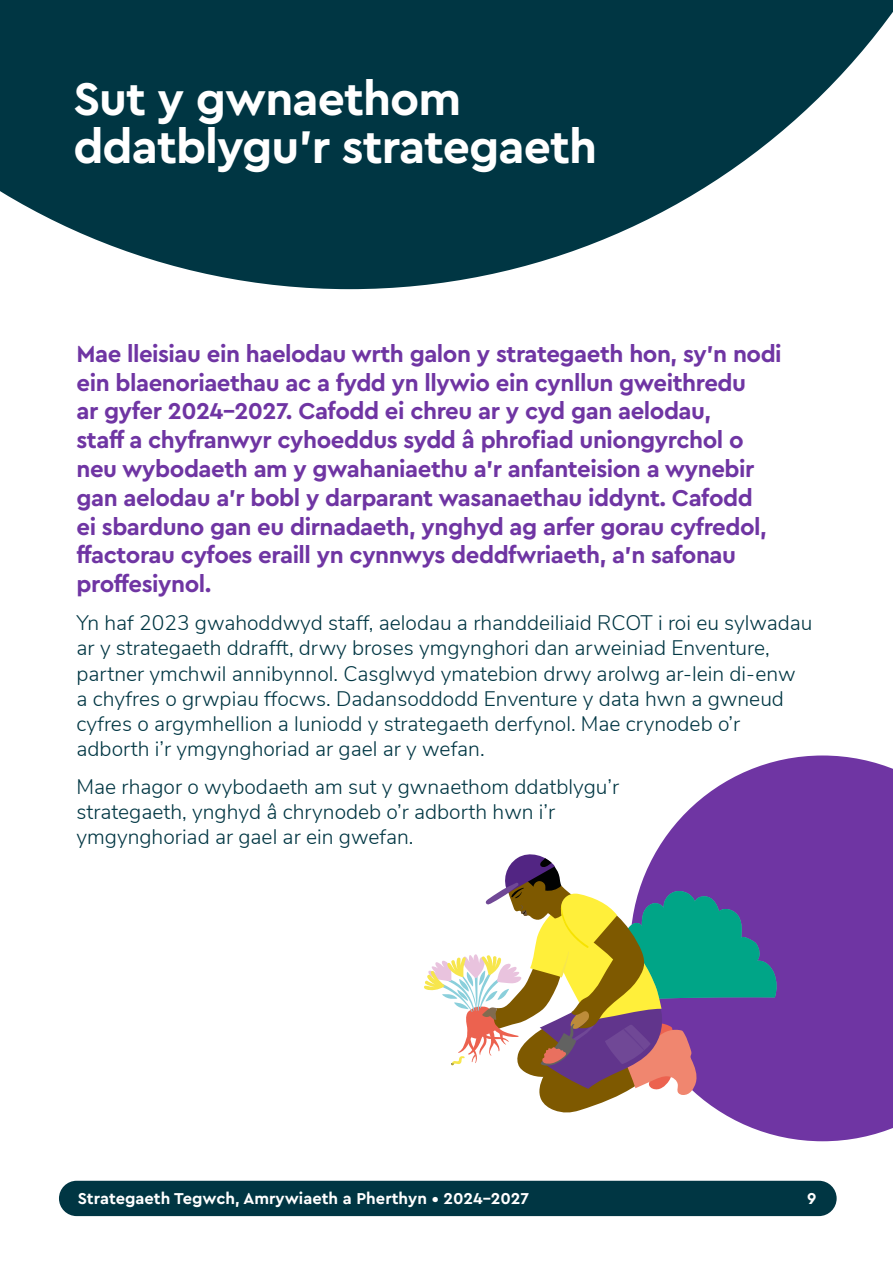
<style>
.page{position:relative;width:893px;height:1263px;background:#fff}
.page>*{position:absolute;margin:0;border:0;box-sizing:border-box;transform-origin:0 0}
.t1{font:700 48px/48px "Cera Pro";letter-spacing:-.02em;color:#fff}
.t2{font:700 24px/28.8px "Cera Pro";letter-spacing:-.02em;color:#6f35a3}
.t3{font:300 21px/25.2px "Nunito Sans";color:#003643}
.t4{font:700 16.5px "Cera Pro";color:#fff}
</style>
<div class="page">
<div style="left:59px;top:1181px;width:778px;height:35px;background:#003643;border-radius:18px"></div>
<svg style="left:657px;top:755px;width:236px;height:386px;background:#8250af"></svg>
<svg style="left:424px;top:850px;width:353px;height:263px"></svg>
<svg style="left:0;top:0;width:893px;height:289px;fill:#003643"></svg>
<h1 class="t1" style="left:73px;top:73px;width:525px">Sut y gwnaethom ddatblygu’r strategaeth</h1>
<p class="t2" style="left:77px;top:338px;width:707px">Mae lleisiau ein haelodau wrth galon y strategaeth hon, sy’n nodi ein blaenoriaethau ac a fydd yn llywio ein cynllun gweithredu<br>ar gyfer 2024-2027. Cafodd ei chreu ar y cyd gan aelodau,<br>staff a chyfranwyr cyhoeddus sydd â phrofiad uniongyrchol o neu wybodaeth am y gwahaniaethu a’r anfanteision a wynebir gan aelodau a’r bobl y darparant wasanaethau iddynt. Cafodd<br>ei sbarduno gan eu dirnadaeth, ynghyd ag arfer gorau cyfredol, ffactorau cyfoes eraill yn cynnwys deddfwriaeth, a’n safonau proffesiynol.</p>
<p class="t3" style="left:77px;top:609px;width:737px">Yn haf 2023 gwahoddwyd staff, aelodau a rhanddeiliaid RCOT i roi eu sylwadau ar y strategaeth ddrafft, drwy broses ymgynghori dan arweiniad Enventure, partner ymchwil annibynnol. Casglwyd ymatebion drwy arolwg ar-lein di-enw<br>a chyfres o grwpiau ffocws. Dadansoddodd Enventure y data hwn a gwneud cyfres o argymhellion a luniodd y strategaeth derfynol. Mae crynodeb o’r adborth i’r ymgynghoriad ar gael ar y wefan.</p>
<p class="t3" style="left:77px;top:773px;width:544px">Mae rhagor o wybodaeth am sut y gwnaethom ddatblygu’r strategaeth, ynghyd â chrynodeb o’r adborth hwn i’r ymgynghoriad ar gael ar ein gwefan.</p>
<p class="t4" style="left:78px;top:1187px;width:453px">Strategaeth Tegwch, Amrywiaeth a Pherthyn • 2024–2027</p>
<p class="t4" style="left:807px;top:1187px;width:11px">9</p>
</div>
